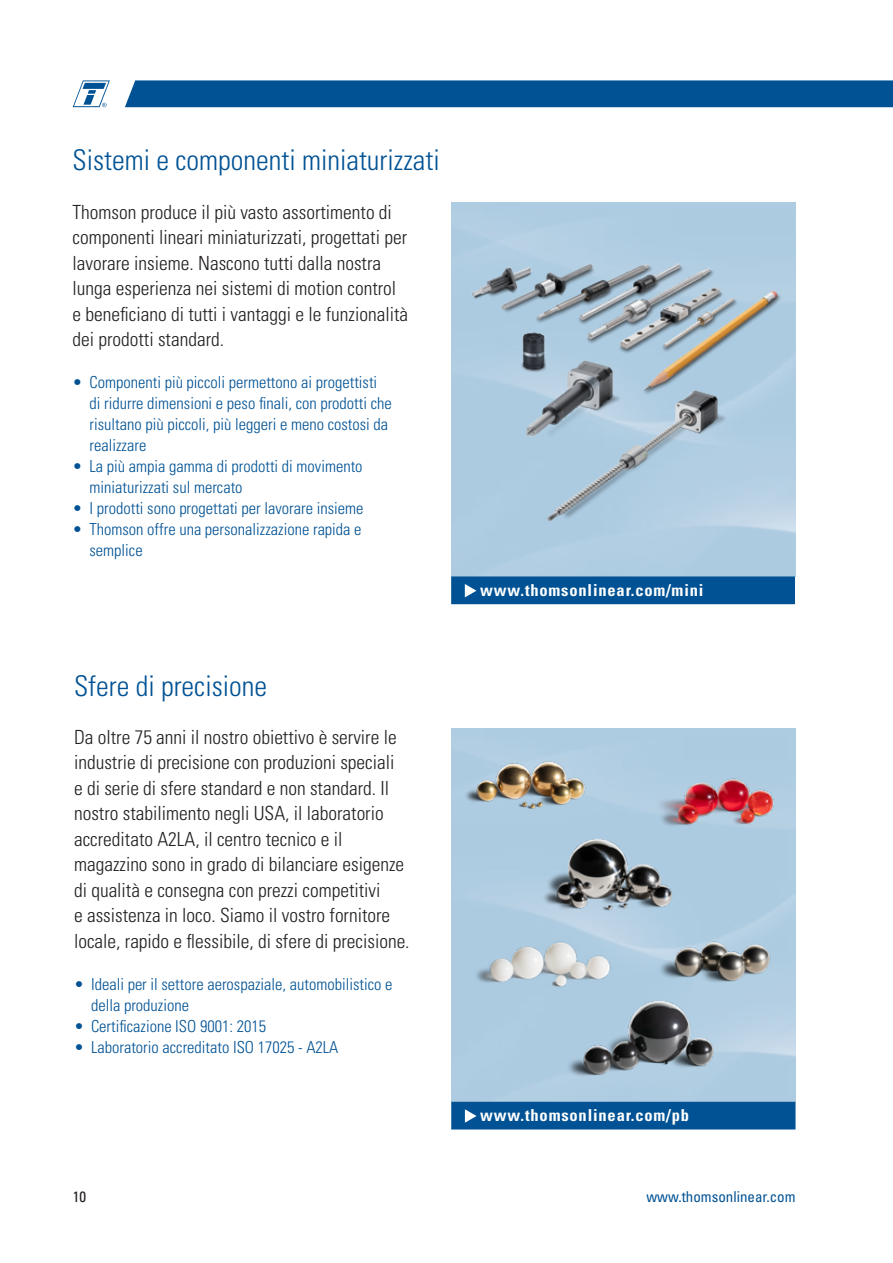
<style>
.page{position:relative;width:893px;height:1263px;background:#fff}
.page>*{position:absolute;margin:0;border:0;box-sizing:border-box;transform-origin:0 0}
.Fließ{font:300 condensed 28.5px "Univers LT Std";color:#005294}
.Fließ-2{font:300 condensed 19.5px/25.5px "Univers LT Std";color:#231f20}
.t1{font:300 condensed 16.5px/21px "Univers LT Std";color:#005294}
.Fließ-3{font:700 condensed 16.5px "Univers LT Std";letter-spacing:.05em;color:#fff}
.t2{font:condensed 15px "Univers LT Std";color:#005294}
.t3{font:condensed 15px "Univers LT Std";color:#231f20}
</style>
<div class="page">
<div style="left:125px;top:80px;width:768px;height:27px;background:#005294"></div>
<svg style="left:73px;top:80px;width:37px;height:27px"></svg>
<div style="left:452px;top:577px;width:342px;height:26px;background:#005294"></div>
<svg style="left:464px;top:584px;width:13px;height:14px"></svg>
<div style="left:451px;top:576px;width:344px;height:28px;border:2px solid #005294"></div>
<img style="left:451px;top:243px;width:341px;height:303px">
<div style="left:452px;top:1102px;width:343px;height:27px;background:#005294"></div>
<svg style="left:464px;top:1109px;width:13px;height:14px"></svg>
<img style="left:451px;top:730px;width:345px;height:361px">
<p class="Fließ" style="left:73px;top:143px;width:369px">Sistemi e componenti miniaturizzati</p>
<p class="Fließ-2" style="left:73px;top:199px;width:337px">Thomson produce il più vasto assortimento di componenti lineari miniaturizzati, progettati per lavorare insieme. Nascono tutti dalla nostra lunga esperienza nei sistemi di motion control e beneficiano di tutti i vantaggi e le funzionalità dei prodotti standard.</p>
<p class="t1" style="left:90px;top:372px;width:304px;text-indent:-17px">• Componenti più piccoli permettono ai progettisti di ridurre dimensioni e peso finali, con prodotti che risultano più piccoli, più leggeri e meno costosi da realizzare</p>
<p class="t1" style="left:90px;top:456px;width:275px;text-indent:-17px">• La più ampia gamma di prodotti di movimento miniaturizzati sul mercato</p>
<p class="t1" style="left:73px;top:498px;width:292px">• I prodotti sono progettati per lavorare insieme</p>
<p class="t1" style="left:90px;top:519px;width:274px;text-indent:-17px">• Thomson offre una personalizzazione rapida e semplice</p>
<p class="Fließ" style="left:74px;top:669px;width:195px">Sfere di precisione</p>
<p class="Fließ-2" style="left:74px;top:724px;width:337px">Da oltre 75 anni il nostro obiettivo è servire le industrie di precisione con produzioni speciali<br>e di serie di sfere standard e non standard. Il nostro stabilimento negli USA, il laboratorio accreditato A2LA, il centro tecnico e il magazzino sono in grado di bilanciare esigenze di qualità e consegna con prezzi competitivi<br>e assistenza in loco. Siamo il vostro fornitore locale, rapido e flessibile, di sfere di precisione.</p>
<p class="t1" style="left:91px;top:974px;width:303px;text-indent:-17px">• Ideali per il settore aerospaziale, automobilistico e della produzione</p>
<p class="t1" style="left:74px;top:1016px;width:193px">• Certificazione ISO 9001: 2015</p>
<p class="t1" style="left:74px;top:1037px;width:266px">• Laboratorio accreditato ISO 17025 - A2LA</p>
<p class="Fließ-3" style="left:480px;top:580px;width:225px">www.thomsonlinear.com/mini</p>
<p class="Fließ-3" style="left:480px;top:1105px;width:210px">www.thomsonlinear.com/pb</p>
<p class="t3" style="left:73px;top:1187px;width:15px">10</p>
<p class="t2" style="left:646px;top:1187px;width:151px">www.thomsonlinear.com</p>
</div>
